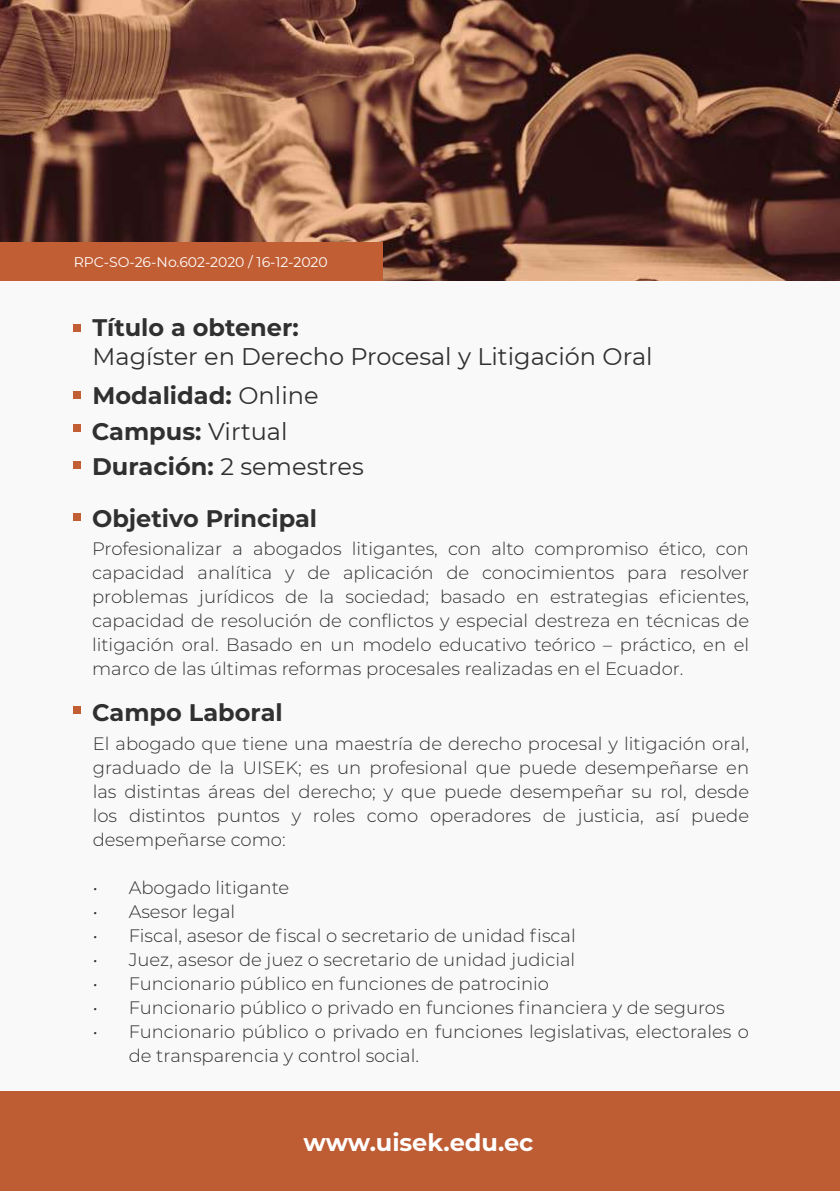
<style>
.page{position:relative;width:840px;height:1191px;background:#fff}
.page>*{position:absolute;margin:0;border:0;box-sizing:border-box;transform-origin:0 0}
.t1{font:700 24px/35.2px "Montserrat";color:#303030}
.t2{font:24px "Montserrat";color:#303030}
.t3{font:700 24px "Montserrat";color:#fff}
.t4{font:300 18px/24px "Montserrat";color:#303030;text-align:justify}
.t5{font:14px "Montserrat";color:#fff}
.s1{font-weight:400}
.s2{font-weight:700}
</style>
<div class="page">
<div style="left:0;top:1091px;width:839px;height:100px;background:#be5c34"></div>
<div style="left:74px;top:324px;width:7px;height:8px;background:#c25e34"></div>
<div style="left:74px;top:392px;width:7px;height:7px;background:#c25e34"></div>
<div style="left:74px;top:424px;width:7px;height:7px;background:#c25e34"></div>
<div style="left:74px;top:461px;width:7px;height:7px;background:#c25e34"></div>
<div style="left:74px;top:513px;width:7px;height:7px;background:#c25e34"></div>
<div style="left:74px;top:706px;width:7px;height:7px;background:#c25e34"></div>
<img style="left:0;top:0;width:839px;height:281px">
<div style="left:0;top:242px;width:382px;height:39px;background:#c25e34"></div>
<p class="t5" style="left:74px;top:253px;width:255px">RPC-SO-26-No.602-2020 / 16-12-2020</p>
<h1 class="t1" style="left:92px;top:309px;width:208px">Título a obtener:</h1>
<h1 class="t2" style="left:92px;top:340px;width:561px">Magíster en Derecho Procesal y Litigación Oral</h1>
<h1 class="t1" style="left:92px;top:377px;width:228px">Modalidad: <span class="s1">Online<br></span>Campus: <span class="s1">Virtual</span></h1>
<h1 class="t2" style="left:92px;top:450px;width:273px"><span class="s2">Duración:</span> 2 semestres</h1>
<h1 class="t1" style="left:92px;top:500px;width:226px">Objetivo Principal</h1>
<p class="t4" style="left:92px;top:535px;width:658px">Profesionalizar a abogados litigantes, con alto compromiso ético, con capacidad analítica y de aplicación de conocimientos para resolver problemas jurídicos de la sociedad; basado en estrategias eficientes, capacidad de resolución de conflictos y especial destreza en técnicas de litigación oral. Basado en un modelo educativo teórico – práctico, en el marco de las últimas reformas procesales realizadas en el Ecuador.</p>
<h1 class="t1" style="left:92px;top:694px;width:192px">Campo Laboral</h1>
<p class="t4" style="left:93px;top:731px;width:657px">El abogado que tiene una maestría de derecho procesal y litigación oral, graduado de la UISEK; es un profesional que puede desempeñarse en las distintas áreas del derecho; y que puede desempeñar su rol, desde los distintos puntos y roles como operadores de justicia, así puede desempeñarse como:</p>
<p class="t4" style="left:93px;top:875px;width:198px">• Abogado litigante</p>
<p class="t4" style="left:93px;top:899px;width:144px">• Asesor legal</p>
<p class="t4" style="left:93px;top:923px;width:484px">• Fiscal, asesor de fiscal o secretario de unidad fiscal</p>
<p class="t4" style="left:93px;top:947px;width:483px">• Juez, asesor de juez o secretario de unidad judicial</p>
<p class="t4" style="left:93px;top:971px;width:457px">• Funcionario público en funciones de patrocinio</p>
<p class="t4" style="left:93px;top:995px;width:633px">• Funcionario público o privado en funciones financiera y de seguros</p>
<p class="t4" style="left:129px;top:1019px;width:621px;text-indent:-36px">• Funcionario público o privado en funciones legislativas, electorales o de transparencia y control social.</p>
<h1 class="t3" style="left:303px;top:1125px;width:231px">www.uisek.edu.ec</h1>
</div>
